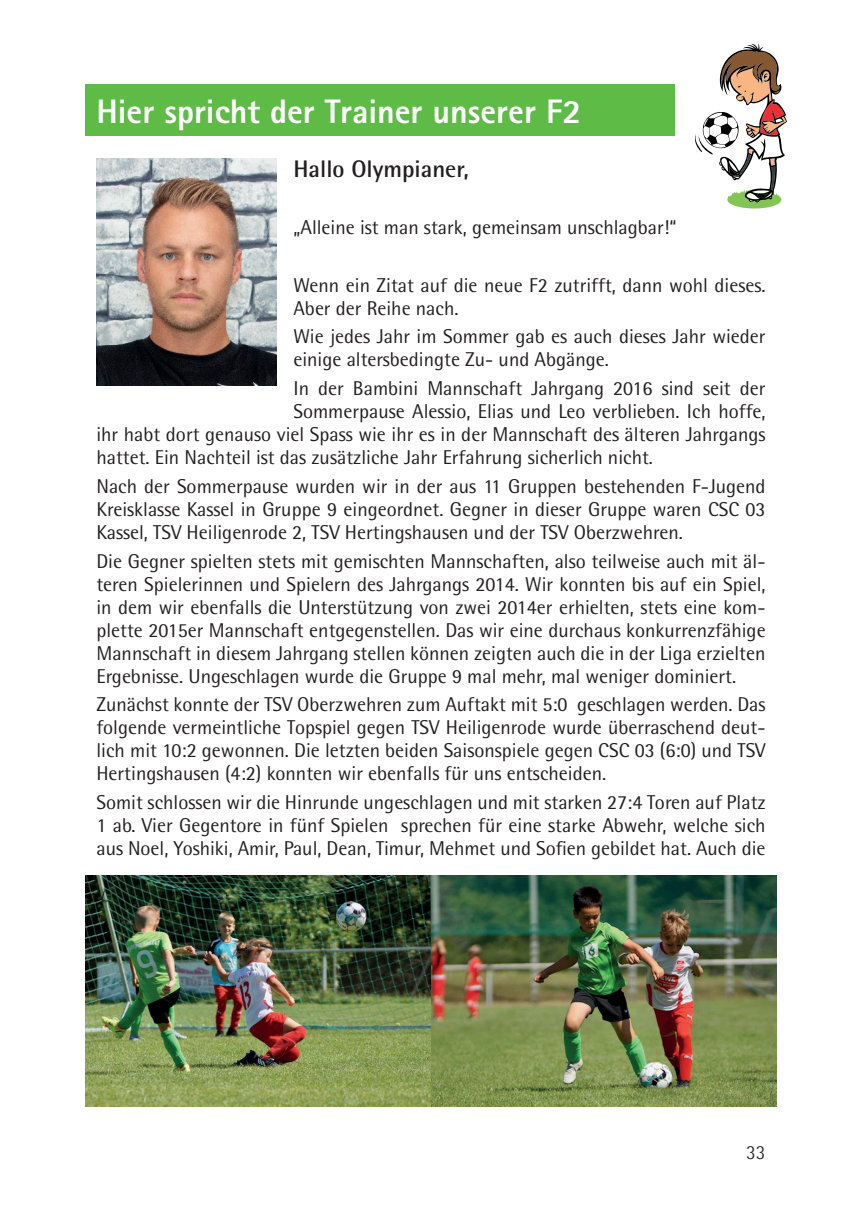
<style>
.page{position:relative;width:862px;height:1214px;background:#fff}
.page>*{position:absolute;margin:0;border:0;box-sizing:border-box;transform-origin:0 0}
.t1{font:800 34px "AT Rotis Sans Serif";color:#fff}
.t2{font:700 24px "Rotis Semi Sans";color:#231f20}
.t3{font:20px/23px "Rotis Semi Sans";color:#231f20;text-align:justify}
.t4{font:300 20px "Rotis Semi Sans";color:#231f20}
</style>
<div class="page">
<div style="left:85px;top:84px;width:590px;height:51px;background:#5dbb46"></div>
<svg style="left:695px;top:43px;width:92px;height:165px"></svg>
<img style="left:96px;top:159px;width:180px;height:227px">
<img style="left:85px;top:875px;width:692px;height:231px">
<h1 class="t1" style="left:96px;top:90px;width:486px">Hier spricht der Trainer unserer F2</h1>
<p class="t2" style="left:293px;top:154px;width:177px">Hallo Olympianer,</p>
<p class="t3" style="left:293px;top:216px;width:384px">„Alleine ist man stark, gemeinsam unschlagbar!“</p>
<p class="t3" style="left:293px;top:273px;width:473px">Wenn ein Zitat auf die neue F2 zutrifft, dann wohl dieses.<br>Aber der Reihe nach.</p>
<p class="t3" style="left:293px;top:325px;width:473px">Wie jedes Jahr im Sommer gab es auch dieses Jahr wieder einige altersbedingte Zu- und Abgänge.</p>
<p class="t3" style="left:293px;top:376px;width:473px">In der Bambini Mannschaft Jahrgang 2016 sind seit der</p>
<p class="t3" style="left:293px;top:399px;width:473px">Sommerpause Alessio, Elias und Leo verblieben. Ich hoffe,</p>
<p class="t3" style="left:96px;top:422px;width:670px">ihr habt dort genauso viel Spass wie ihr es in der Mannschaft des älteren Jahrgangs</p>
<p class="t3" style="left:96px;top:445px;width:558px">hattet. Ein Nachteil ist das zusätzliche Jahr Erfahrung sicherlich nicht.</p>
<p class="t3" style="left:96px;top:474px;width:671px">Nach der Sommerpause wurden wir in der aus 11 Gruppen bestehenden F-Jugend Kreisklasse Kassel in Gruppe 9 eingeordnet. Gegner in dieser Gruppe waren CSC 03<br>Kassel, TSV Heiligenrode 2, TSV Hertingshausen und der TSV Oberzwehren.</p>
<p class="t3" style="left:96px;top:549px;width:671px">Die Gegner spielten stets mit gemischten Mannschaften, also teilweise auch mit äl&shy;teren Spielerinnen und Spielern des Jahrgangs 2014. Wir konnten bis auf ein Spiel, in dem wir ebenfalls die Unterstützung von zwei 2014er erhielten, stets eine kom&shy;plette 2015er Mannschaft entgegenstellen. Das wir eine durchaus konkurrenzfähige Mannschaft in diesem Jahrgang stellen können zeigten auch die in der Liga erzielten Ergebnisse. Ungeschlagen wurde die Gruppe 9 mal mehr, mal weniger dominiert.</p>
<p class="t3" style="left:96px;top:692px;width:671px">Zunächst konnte der TSV Oberzwehren zum Auftakt mit 5:0 geschlagen werden. Das folgende vermeintliche Topspiel gegen TSV Heiligenrode wurde überraschend deut&shy;lich mit 10:2 gewonnen. Die letzten beiden Saisonspiele gegen CSC 03 (6:0) und TSV Hertingshausen (4:2) konnten wir ebenfalls für uns entscheiden.</p>
<p class="t3" style="left:96px;top:790px;width:671px">Somit schlossen wir die Hinrunde ungeschlagen und mit starken 27:4 Toren auf Platz 1 ab. Vier Gegentore in fünf Spielen sprechen für eine starke Abwehr, welche sich aus Noel, Yoshiki, Amir, Paul, Dean, Timur, Mehmet und Sofien gebildet hat. Auch die</p>
<p class="t4" style="left:746px;top:1140px;width:21px">33</p>
</div>
